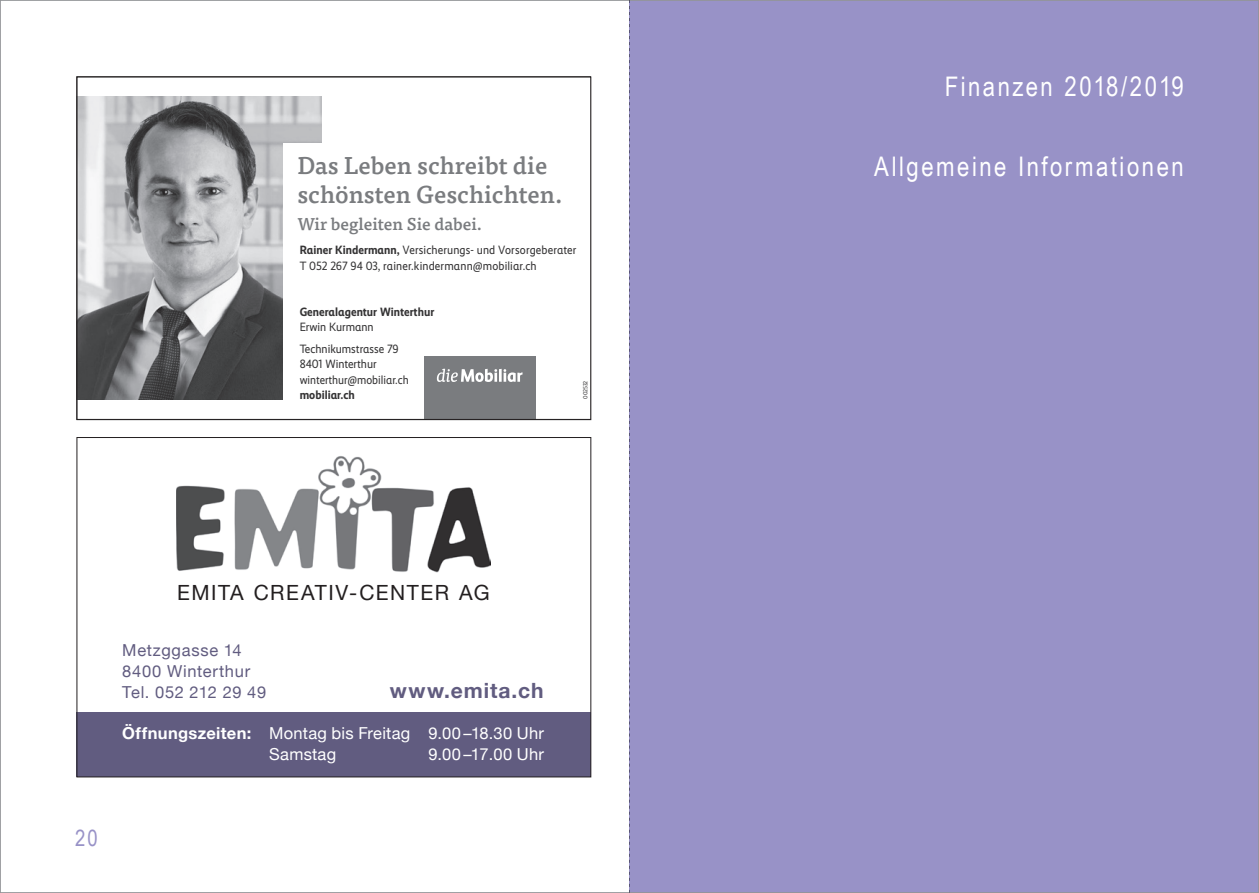
<style>
.page{position:relative;width:1259px;height:893px;background:#fff}
.page>*{position:absolute;margin:0;border:0;box-sizing:border-box;transform-origin:0 0}
.t1{font:27px "Arial Narrow";letter-spacing:.09em;color:#fff}
.t2{font:500 24.15px/29.1px "Tisa Pro";color:#7a7c7f}
.t3{font:22.5px "Arial Narrow";color:#9892c7}
.t4{font:700 21px "Helvetica Neue";letter-spacing:.045em;color:#615c80}
.t5{font:20.85px "Helvetica Neue";letter-spacing:.075em;color:#231f20}
.t6{font:500 16.95px "Tisa Pro";color:#7a7c7f}
.t7{font:16.5px/21px "Helvetica Neue";letter-spacing:.015em;color:#fff}
.t8{font:16.5px/21px "Helvetica Neue";letter-spacing:.04em;color:#615c80}
.t9{font:12.15px/22.6px "Mobiliar Realist";color:#353435}
.t10{font:700 12.15px "Mobiliar Realist";color:#353435}
.t11{font:6px "Mobiliar Realist";letter-spacing:-.005em;color:#353435}
.s1{font-weight:700}
</style>
<div class="page">
<div style="left:629px;top:0;width:630px;height:893px;background:#9892c7"></div>
<div style="left:424px;top:357px;width:111px;height:63px;background:#7a7c7f"></div>
<svg style="left:437px;top:369px;width:86px;height:13px"></svg>
<img style="left:79px;top:96px;width:243px;height:303px">
<div style="left:283px;top:209px;width:51px;height:200px;background:#fff"></div>
<div style="left:283px;top:143px;width:308px;height:101px;background:#fff"></div>
<div style="left:77px;top:713px;width:514px;height:64px;background:#615c80"></div>
<img style="left:177px;top:456px;width:314px;height:116px">
<svg style="left:629px;top:0;width:1px;height:893px"></svg>
<h2 class="t2" style="left:297px;top:150px;width:266px">Das Leben schreibt die schönsten Geschichten.</h2>
<h3 class="t6" style="left:297px;top:211px;width:186px">Wir begleiten Sie dabei.</h3>
<p class="t9" style="left:300px;top:241px;width:278px;line-height:16.6px"><span class="s1">Rainer Kindermann,</span> Versicherungs- und Vorsorgeberater<br>T 052 267 94 03, rainer.kindermann@mobiliar.ch</p>
<p class="t10" style="left:300px;top:304px;width:136px">Generalagentur Winterthur</p>
<p class="t9" style="left:300px;top:315px;width:101px">Erwin Kurmann<br>Technikumstrasse 79</p>
<p class="t9" style="left:300px;top:357px;width:110px;line-height:15.1px">8401 Winterthur winterthur@mobiliar.ch</p>
<p class="t10" style="left:300px;top:387px;width:57px">mobiliar.ch</p>
<p class="t11" style="left:582px;top:399px;width:19px;rotate:-90deg">002532</p>
<h3 class="t5" style="left:177px;top:580px;width:314px">EMITA CREATIV-CENTER AG</h3>
<h3 class="t8" style="left:122px;top:640px;width:145px">Metzggasse 14<br>8400 Winterthur<br>Tel. 052 212 29 49</h3>
<h3 class="t7" style="left:269px;top:722px;width:276px;text-indent:-147px"><span class="s1">Öffnungszeiten:</span> Montag bis Freitag 9.00 –18.30 Uhr<br>Samstag</h3>
<h3 class="t4" style="left:390px;top:678px;width:155px">www.emita.ch</h3>
<h3 class="t7" style="left:428px;top:743px;width:117px">9.00 –17.00 Uhr</h3>
<h3 class="t3" style="left:75px;top:822px;width:24px">20</h3>
<h1 class="t1" style="left:945px;top:67px;width:240px">Finanzen 2018/2019</h1>
<h1 class="t1" style="left:874px;top:147px;width:311px">Allgemeine Informationen</h1>
</div>
